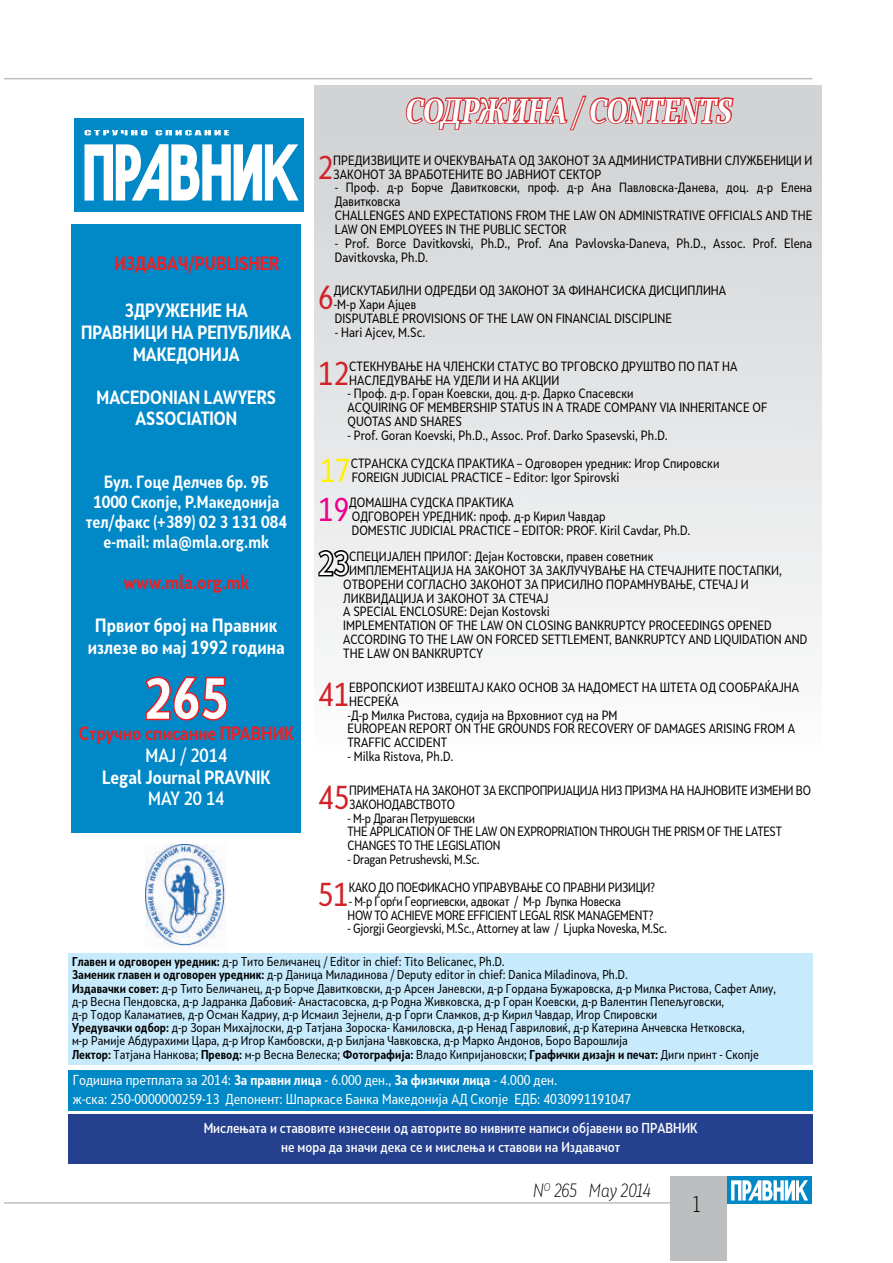
<style>
.page{position:relative;width:893px;height:1263px;background:#fff}
.page>*{position:absolute;margin:0;border:0;box-sizing:border-box;transform-origin:0 0}
.t1{font:700 54px "Skola Sans Cn";color:#fff}
.t2{font:700 32.25px "Skola Serif Cn It";color:#fff}
.t3{font:31.05px "Skola Sans Cn";color:#d22229}
.t4{font:31.05px "Skola Sans Cn";color:#fff200}
.t5{font:31.05px "Skola Sans Cn";color:#ec008c}
.t6{font:31.05px "Skola Sans Cn";color:#fff}
.t7{font:300 21px "Stobi Sans Cn";color:#000}
.t8{font:700 18px/21.6px "Skola Sans Cn";color:#fff;text-align:center}
.t9{font:700 18px "Skola Sans Cn";color:#ee1f24}
.t10{font:500 18px "Skola Sans Cn";color:#fff}
.t11{font:300 18px "Skola Sans Cn It";color:#000}
.t12{font:700 16.5px/19.8px "Skola Sans Cn";color:#fff;text-align:center}
.t13{font:13.5px/19px "Skola Sans Cn";color:#fff}
.t14{font:500 13.5px/19px "Skola Sans Cn";color:#fff;text-align:center}
.t15{font:12.6px/13.8px "Skola Sans Cn";color:#000}
.t16{font:12.6px/13.8px "Skola Sans Cn";letter-spacing:-.02em;color:#000}
.t17{font:12px/13.2px "Skola Sans Cn";color:#000}
.s1{font-size:32.1px}
.s2{font-weight:700}
</style>
<div class="page">
<hr style="left:4px;top:1202px;width:667px;height:2px;background:#bcbec0">
<div style="left:670px;top:1176px;width:57px;height:85px;background:#bcbec0"></div>
<hr style="left:4px;top:78px;width:808px;height:1px;background:#bcbec0">
<div style="left:727px;top:1177px;width:85px;height:27px;background:#0088c7"></div>
<svg style="left:731px;top:1180px;width:77px;height:21px"></svg>
<div style="left:315px;top:85px;width:506px;height:868px;background:linear-gradient(to bottom,#d0d2d3,#fff)"></div>
<svg style="left:316px;top:549px;width:34px;height:29px"></svg>
<svg style="left:405px;top:94px;width:330px;height:37px;background:#d19194"></svg>
<div style="left:72px;top:225px;width:229px;height:608px;background:#0088c7"></div>
<svg style="left:145px;top:676px;width:83px;height:45px"></svg>
<div style="left:68px;top:953px;width:744px;height:111px;background:#c7eafc"></div>
<div style="left:69px;top:1070px;width:744px;height:41px;background:#0088c7"></div>
<div style="left:68px;top:1114px;width:744px;height:49px;background:#25408e"></div>
<div style="left:74px;top:119px;width:230px;height:93px;background:#0088c7"></div>
<svg style="left:84px;top:130px;width:145px;height:6px"></svg>
<svg style="left:84px;top:144px;width:214px;height:57px"></svg>
<img style="left:146px;top:844px;width:80px;height:103px">
<h3 class="t9" style="left:114px;top:255px;width:166px">ИЗДАВАЧ/PUBLISHER</h3>
<h3 class="t8" style="left:81px;top:301px;width:211px">ЗДРУЖЕНИЕ НА<br>ПРАВНИЦИ НА РЕПУБЛИКА<br>МАКЕДОНИЈА</h3>
<h3 class="t8" style="left:96px;top:388px;width:181px">MACEDONIAN LAWYERS<br>ASSOCIATION</h3>
<h3 class="t12" style="left:86px;top:474px;width:203px">Бул. Гоце Делчев бр. 9Б<br>1000 Скопје, Р.Македонија тел/факс (+389) 02 3 131 084 e-mail: mla@mla.org.mk</h3>
<h3 class="t9" style="left:123px;top:575px;width:127px">www.mla.org.mk</h3>
<h3 class="t8" style="left:88px;top:616px;width:199px">Првиот број на Правник излезе во мај 1992 година</h3>
<h1 class="t1" style="left:144px;top:675px;width:86px">265</h1>
<h3 class="t9" style="left:79px;top:726px;width:217px">Стручно списание ПРАВНИК</h3>
<h3 class="t10" style="left:145px;top:747px;width:83px">МАЈ / 2014</h3>
<h3 class="t8" style="left:102px;top:767px;width:170px">Legal Journal PRAVNIK</h3>
<h3 class="t10" style="left:148px;top:791px;width:78px">MAY 20 14</h3>
<h2 class="t2" style="left:405px;top:97px;width:327px">СОДРЖИНА / <span class="s1">CONTENTS</span></h2>
<h3 class="t3" style="left:318px;top:149px;width:17px">2</h3>
<p class="t15" style="left:333px;top:153px;width:480px">ПРЕДИЗВИЦИТЕ И ОЧЕКУВАЊАТА ОД ЗАКОНОТ ЗА АДМИНИСТРАТИВНИ СЛУЖБЕНИЦИ И<br>ЗАКОНОТ ЗА ВРАБОТЕНИТЕ ВО ЈАВНИОТ СЕКТОР</p>
<p class="t15" style="left:335px;top:181px;width:479px">- Проф. д-р Борче Давитковски, проф. д-р Ана Павловска-Данева, доц. д-р Елена Давитковска<br>CHALLENGES AND EXPECTATIONS FROM THE LAW ON ADMINISTRATIVE OFFICIALS AND THE LAW ON EMPLOYEES IN THE PUBLIC SECTOR</p>
<p class="t15" style="left:335px;top:236px;width:479px">- Prof. Borce Davitkovski, Ph.D., Prof. Ana Pavlovska-Daneva, Ph.D., Assoc. Prof. Elena<br>Davitkovska, Ph.D.</p>
<h3 class="t3" style="left:318px;top:280px;width:17px">6</h3>
<p class="t15" style="left:334px;top:284px;width:394px">ДИСКУТАБИЛНИ ОДРЕДБИ ОД ЗАКОНОТ ЗА ФИНАНСИСКА ДИСЦИПЛИНА -М-р Хари Ајцев<br>DISPUTABLE PROVISIONS OF THE LAW ON FINANCIAL DISCIPLINE</p>
<p class="t15" style="left:335px;top:325px;width:92px">- Hari Ajcev, M.Sc.</p>
<h3 class="t3" style="left:318px;top:355px;width:32px">12</h3>
<p class="t15" style="left:349px;top:359px;width:390px">СТЕКНУВАЊЕ НА ЧЛЕНСКИ СТАТУС ВО ТРГОВСКО ДРУШТВО ПО ПАТ НА<br>НАСЛЕДУВАЊЕ НА УДЕЛИ И НА АКЦИИ</p>
<p class="t15" style="left:347px;top:387px;width:421px">- Проф. д-р. Горан Коевски, доц. д-р. Дарко Спасевски<br>ACQUIRING OF MEMBERSHIP STATUS IN A TRADE COMPANY VIA INHERITANCE OF<br>QUOTAS AND SHARES</p>
<p class="t15" style="left:347px;top:428px;width:322px">- Prof. Goran Koevski, Ph.D., Assoc. Prof. Darko Spasevski, Ph.D.</p>
<h3 class="t4" style="left:320px;top:452px;width:32px">17</h3>
<p class="t15" style="left:351px;top:456px;width:370px">СТРАНСКА СУДСКА ПРАКТИКА – Одговорен уредник: Игор Спировски<br>FOREIGN JUDICIAL PRACTICE – Editor: Igor Spirovski</p>
<h3 class="t5" style="left:318px;top:492px;width:32px">19</h3>
<p class="t15" style="left:349px;top:496px;width:343px">ДОМАШНА СУДСКА ПРАКТИКА<br>ОДГОВОРЕН УРЕДНИК: проф. д-р Кирил Чавдар<br>DOMESTIC JUDICIAL PRACTICE – EDITOR: PROF. Kiril Cavdar, Ph.D.</p>
<h3 class="t6" style="left:318px;top:546px;width:32px">23</h3>
<p class="t15" style="left:349px;top:550px;width:306px">СПЕЦИЈАЛЕН ПРИЛОГ: Дејан Костовски, правен советник</p>
<p class="t15" style="left:349px;top:563px;width:434px">ИМПЛЕМЕНТАЦИЈА НА ЗАКОНОТ ЗА ЗАКЛУЧУВАЊЕ НА СТЕЧАЈНИТЕ ПОСТАПКИ,</p>
<p class="t15" style="left:343px;top:577px;width:407px">ОТВОРЕНИ СОГЛАСНО ЗАКОНОТ ЗА ПРИСИЛНО ПОРАМНУВАЊЕ, СТЕЧАЈ И</p>
<p class="t15" style="left:343px;top:591px;width:206px">ЛИКВИДАЦИЈА И ЗАКОНОТ ЗА СТЕЧАЈ</p>
<p class="t15" style="left:343px;top:605px;width:208px">A SPECIAL ENCLOSURE: Dejan Kostovski</p>
<p class="t15" style="left:343px;top:619px;width:430px">IMPLEMENTATION OF THE LAW ON CLOSING BANKRUPTCY PROCEEDINGS OPENED</p>
<p class="t15" style="left:343px;top:633px;width:465px">ACCORDING TO THE LAW ON FORCED SETTLEMENT, BANKRUPTCY AND LIQUIDATION AND</p>
<p class="t15" style="left:343px;top:647px;width:141px">THE LAW ON BANKRUPTCY</p>
<h3 class="t3" style="left:318px;top:676px;width:32px">41</h3>
<p class="t15" style="left:347px;top:680px;width:453px">ЕВРОПСКИОТ ИЗВЕШТАЈ КАКО ОСНОВ ЗА НАДОМЕСТ НА ШТЕТА ОД СООБРАЌАЈНА НЕСРЕЌА<br>-Д-р Милка Ристова, судија на Врховниот суд на РМ<br>EUROPEAN REPORT ON THE GROUNDS FOR RECOVERY OF DAMAGES ARISING FROM A TRAFFIC ACCIDENT</p>
<p class="t15" style="left:347px;top:750px;width:107px">- Milka Ristova, Ph.D.</p>
<h3 class="t3" style="left:318px;top:779px;width:33px">45</h3>
<p class="t16" style="left:349px;top:783px;width:463px">ПРИМЕНАТА НА ЗАКОНОТ ЗА ЕКСПРОПРИЈАЦИЈА НИЗ ПРИЗМА НА НАЈНОВИТЕ ИЗМЕНИ ВО<br>ЗАКОНОДАВСТВОТО</p>
<p class="t16" style="left:347px;top:811px;width:436px">- М-р Драган Петрушевски<br>THE APPLICATION OF THE LAW ON EXPROPRIATION THROUGH THE PRISM OF THE LATEST<br>CHANGES TO THE LEGISLATION</p>
<p class="t16" style="left:347px;top:853px;width:134px">- Dragan Petrushevski, M.Sc.</p>
<h3 class="t3" style="left:318px;top:876px;width:33px">51</h3>
<p class="t16" style="left:349px;top:880px;width:308px">КАКО ДО ПОЕФИКАСНО УПРАВУВАЊЕ СО ПРАВНИ РИЗИЦИ?</p>
<p class="t16" style="left:347px;top:894px;width:307px">- М-р Ѓорѓи Георгиевски, адвокат / М-р Љупка Новеска<br>HOW TO ACHIEVE MORE EFFICIENT LEGAL RISK MANAGEMENT?</p>
<p class="t16" style="left:347px;top:922px;width:321px">- Gјorgјi Georgievski, M.Sc., Attorney at law / Ljupka Noveska, M.Sc.</p>
<p class="t17" style="left:72px;top:955px;width:705px"><span class="s2">Главен и одговорен уредник:</span> д-р Тито Беличанец / Editor in chief: Tito Belicanec, Ph.D.<br><span class="s2">Заменик главен и одговорен уредник:</span> д-р Даница Миладинова / Deputy editor in chief: Danica Miladinova, Ph.D.<br><span class="s2">Издавачки совет:</span> д-р Тито Беличанец, д-р Борче Давитковски, д-р Арсен Јаневски, д-р Гордана Бужаровска, д-р Милка Ристова, Сафет Алиу, д-р Весна Пендовска, д-р Јадранка Дабовиќ- Анастасовска, д-р Родна Живковска, д-р Горан Коевски, д-р Валентин Пепељуговски,<br>д-р Тодор Каламатиев, д-р Осман Кадриу, д-р Исмаил Зејнели, д-р Ѓорги Сламков, д-р Кирил Чавдар, Игор Спировски<br><span class="s2">Уредувачки одбор:</span> д-р Зоран Михајлоски, д-р Татјана Зороска- Камиловска, д-р Ненад Гавриловиќ, д-р Катерина Анчевска Нетковска,<br>м-р Рамије Абдурахими Цара, д-р Игор Камбовски, д-р Билјана Чавковска, д-р Марко Андонов, Боро Варошлија<br><span class="s2">Лектор:</span> Татјана Нанкова; <span class="s2">Превод:</span> м-р Весна Велеска; <span class="s2">Фотографија:</span> Владо Кипријановски; <span class="s2">Графички дизајн и печат:</span> Диги принт - Скопје</p>
<p class="t13" style="left:73px;top:1070px;width:560px">Годишна претплата за 2014: <span class="s2">За правни лица</span> - 6.000 ден., <span class="s2">За физички лица</span> - 4.000 ден.<br>ж-ска: 250-0000000259-13 Депонент: Шпаркасе Банка Македонија АД Скопје ЕДБ: 4030991191047</p>
<p class="t14" style="left:204px;top:1119px;width:495px">Мислењата и ставовите изнесени од авторите во нивните написи објавени во ПРАВНИК не мора да значи дека се и мислења и ставови на Издавачот</p>
<h3 class="t11" style="left:533px;top:1182px;width:119px">N<sup>O</sup> 265 May 2014</h3>
<h3 class="t7" style="left:693px;top:1192px;width:8px">1</h3>
</div>
